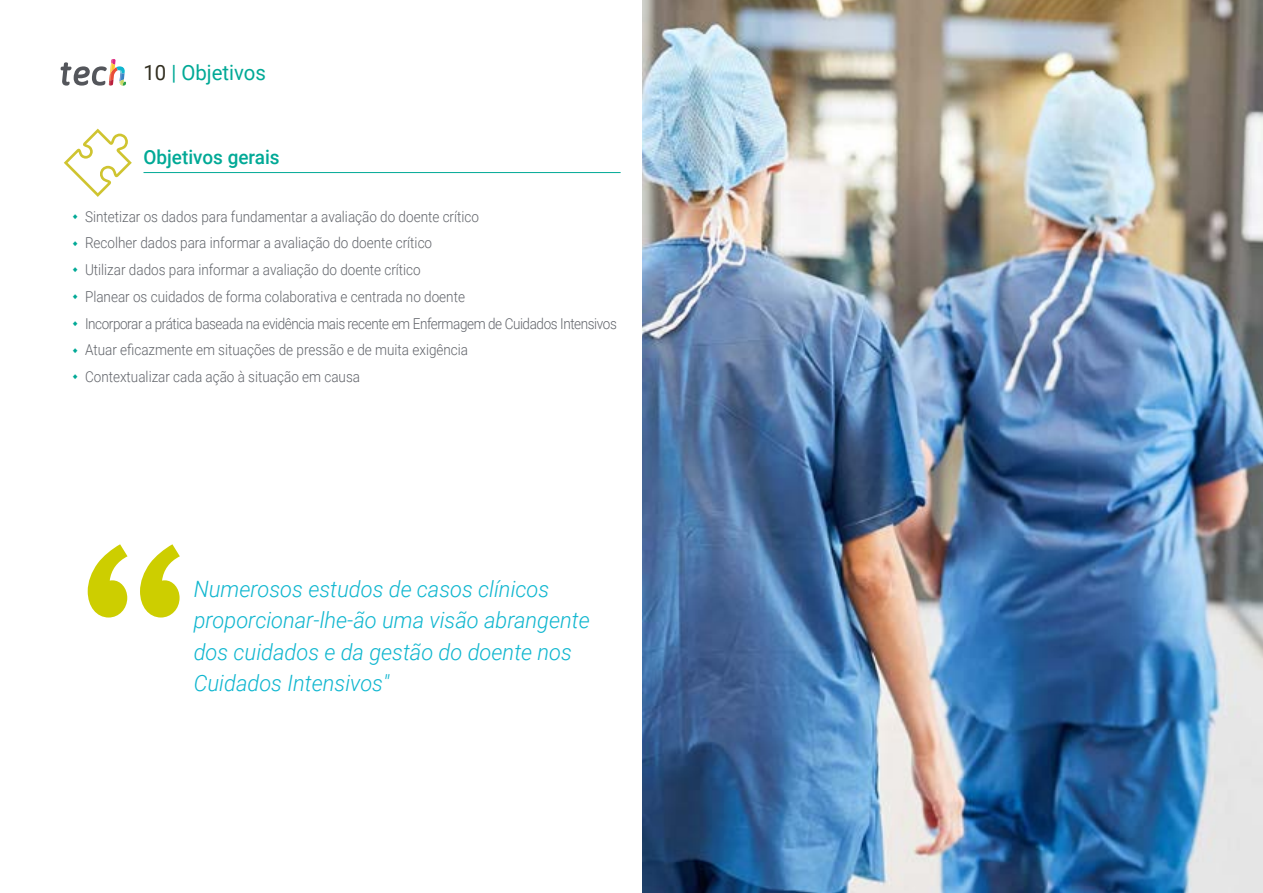
<style>
.page{position:relative;width:1263px;height:893px;background:#fff}
.page>*{position:absolute;margin:0;border:0;box-sizing:border-box;transform-origin:0 0}
.t1{font:italic 300 22.5px/31.5px "Roboto";color:#0fb6cf}
.t2{font:21px "Roboto";color:#00a996}
.t3{font:500 19.5px "Roboto";color:#00a996}
.t4{font:300 15px/26.7px "Roboto";color:#61646a;scale:.9 1}
.s1{color:#312e20}
</style>
<div class="page">
<img style="left:642px;top:0;width:621px;height:893px">
<svg style="left:61px;top:59px;width:65px;height:27px"></svg>
<hr style="left:144px;top:172px;width:477px;height:1px;background:#00a996">
<svg style="left:64px;top:129px;width:68px;height:68px"></svg>
<svg style="left:88px;top:544px;width:92px;height:73px"></svg>
<h2 class="t2" style="left:144px;top:57px;width:124px"><span class="s1">10</span> | Objetivos</h2>
<h3 class="t3" style="left:144px;top:143px;width:138px">Objetivos gerais</h3>
<p class="t4" style="left:85px;top:202px;width:592px">Sintetizar os dados para fundamentar a avaliação do doente crítico<br>Recolher dados para informar a avaliação do doente crítico<br>Utilizar dados para informar a avaliação do doente crítico<br>Planear os cuidados de forma colaborativa e centrada no doente<br>Incorporar a prática baseada na evidência mais recente em Enfermagem de Cuidados Intensivos Atuar eficazmente em situações de pressão e de muita exigência<br>Contextualizar cada ação à situação em causa</p>
<h1 class="t1" style="left:194px;top:572px;width:398px">Numerosos estudos de casos clínicos proporcionar-lhe-ão uma visão abrangente dos cuidados e da gestão do doente nos Cuidados Intensivos"</h1>
</div>
